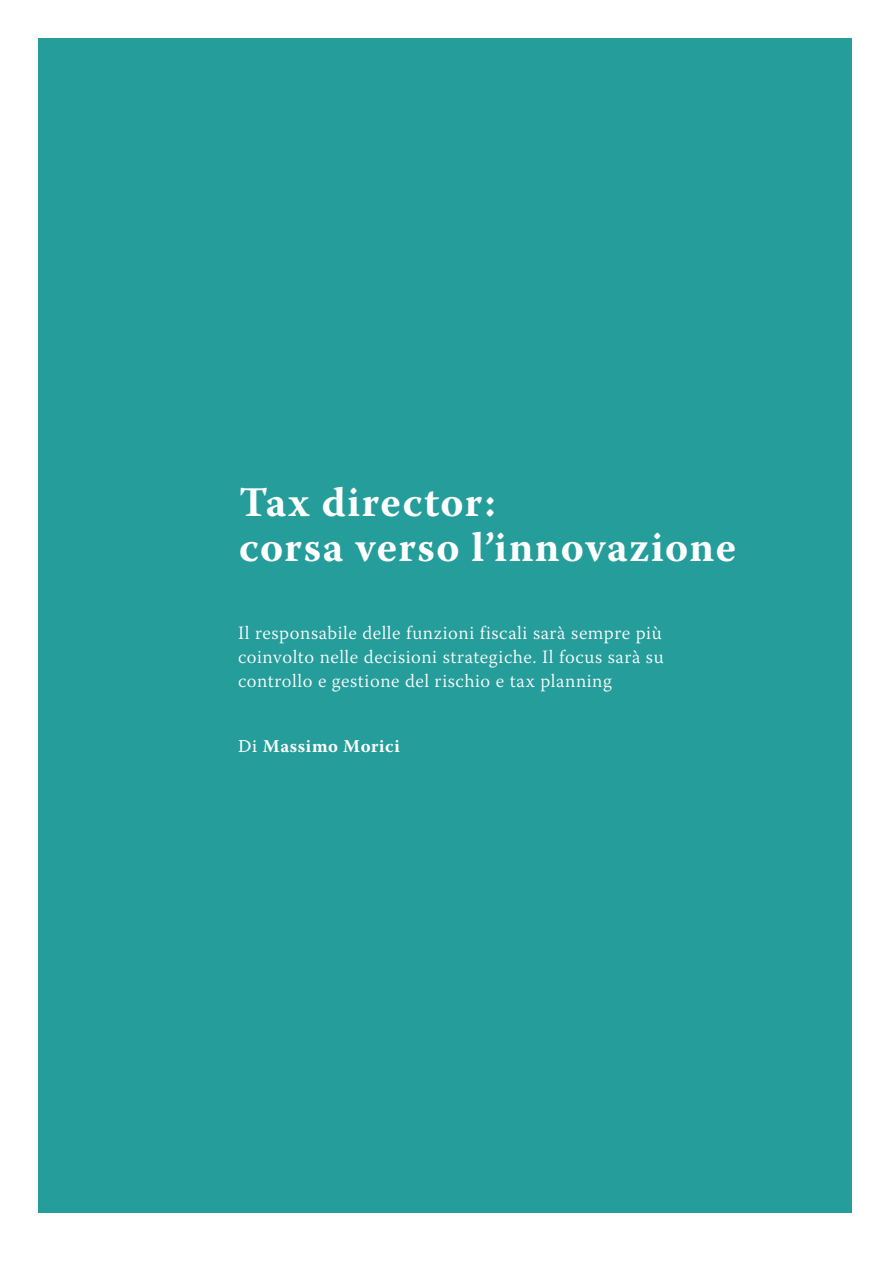
<style>
.page{position:relative;width:893px;height:1263px;background:#fff}
.page>*{position:absolute;margin:0;border:0;box-sizing:border-box;transform-origin:0 0}
.t1{font:700 42px/45px "Warnock Pro";letter-spacing:.035em;color:#fff}
.t2{font:300 18.75px/24px "Warnock Pro";letter-spacing:.03em;color:#fff;text-align:justify}
.t3{font:700 18px "Warnock Pro";letter-spacing:.03em;color:#fff}
.s1{font-family:"Warnock Pro Capt";font-weight:400}
</style>
<div class="page">
<div style="left:38px;top:38px;width:813px;height:1175px;background:#259d9b"></div>
<h1 class="t1" style="left:239px;top:479px;width:498px">Tax director:<br>corsa verso l’innovazione</h1>
<p class="t2" style="left:238px;top:621px;width:427px">Il responsabile delle funzioni fiscali sarà sempre più coinvolto nelle decisioni strategiche. Il focus sarà su controllo e gestione del rischio e tax planning</p>
<p class="t3" style="left:238px;top:735px;width:163px"><span class="s1">Di</span> Massimo Morici</p>
</div>
